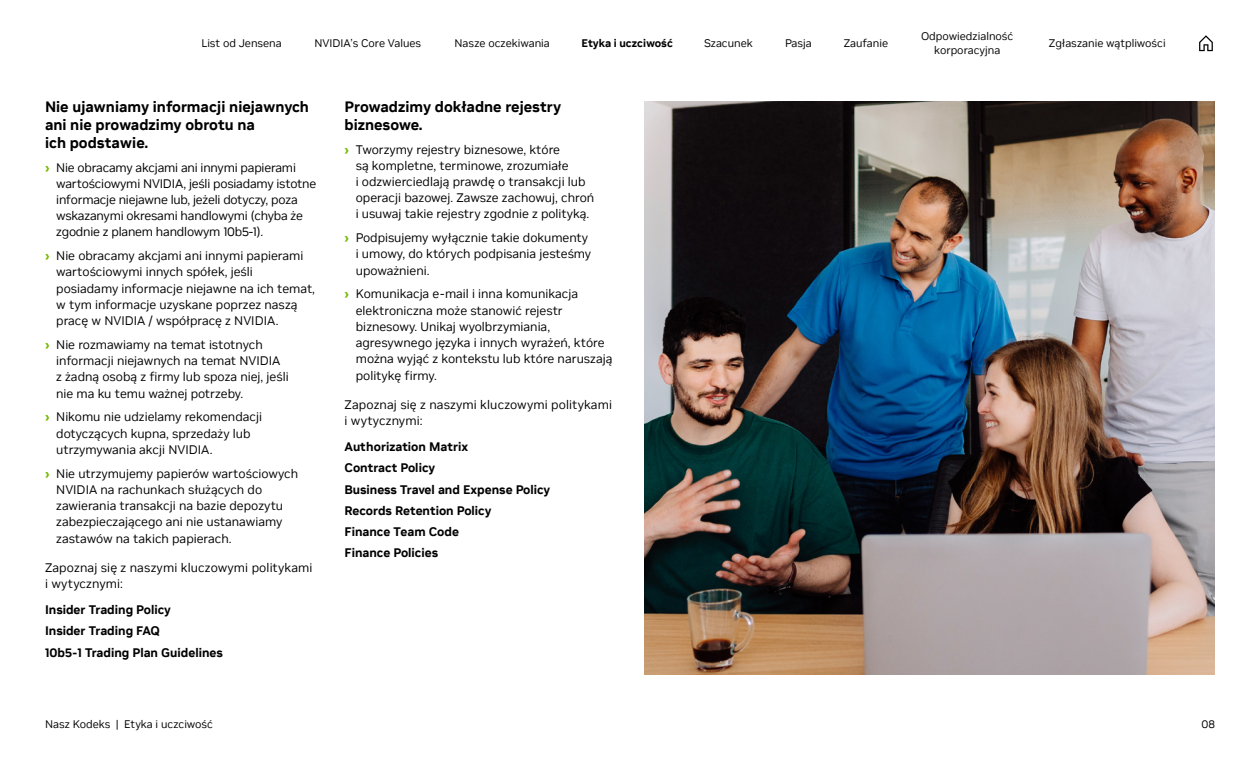
<style>
.page{position:relative;width:1260px;height:765px;background:#fff}
.page>*{position:absolute;margin:0;border:0;box-sizing:border-box;transform-origin:0 0}
.t1{font:700 15px/18px "NVIDIA Sans";color:#000}
.t2{font:12.38px/16.2px "NVIDIA Sans";color:#000}
.t3{font:700 12.38px/21px "NVIDIA Sans";color:#000}
.t4{font:11px/13.8px "NVIDIA Sans";color:#000;text-align:center}
.t5{font:700 11px "NVIDIA Sans";color:#000}
.s1{font-weight:700;color:#76b900}
</style>
<div class="page">
<img style="left:645px;top:101px;width:570px;height:574px">
<svg style="left:1199px;top:35px;width:14px;height:16px"></svg>
<p class="t4" style="left:201px;top:36px;width:82px">List od Jensena</p>
<p class="t4" style="left:314px;top:36px;width:108px">NVIDIA’s Core Values</p>
<p class="t4" style="left:455px;top:36px;width:97px">Nasze oczekiwania</p>
<p class="t5" style="left:582px;top:37px;width:93px">Etyka i uczciwość</p>
<p class="t4" style="left:704px;top:36px;width:50px">Szacunek</p>
<p class="t4" style="left:785px;top:36px;width:28px">Pasja</p>
<p class="t4" style="left:844px;top:36px;width:46px">Zaufanie</p>
<p class="t4" style="left:921px;top:30px;width:94px">Odpowiedzialność korporacyjna</p>
<p class="t4" style="left:1049px;top:36px;width:118px">Zgłaszanie wątpliwości</p>
<p class="t1" style="left:45px;top:98px;width:266px">Nie ujawniamy informacji niejawnych ani nie prowadzimy obrotu na<br>ich podstawie.</p>
<p class="t2" style="left:56px;top:159px;width:261px;text-indent:-11px"><span class="s1">›</span> Nie obracamy akcjami ani innymi papierami wartościowymi NVIDIA, jeśli posiadamy istotne informacje niejawne lub, jeżeli dotyczy, poza wskazanymi okresami handlowymi (chyba że zgodnie z planem handlowym 10b5-1).</p>
<p class="t2" style="left:56px;top:248px;width:260px;text-indent:-11px"><span class="s1">›</span> Nie obracamy akcjami ani innymi papierami wartościowymi innych spółek, jeśli posiadamy informacje niejawne na ich temat, w tym informacje uzyskane poprzez naszą pracę w NVIDIA / współpracę z NVIDIA.</p>
<p class="t2" style="left:56px;top:337px;width:234px;text-indent:-11px"><span class="s1">›</span> Nie rozmawiamy na temat istotnych informacji niejawnych na temat NVIDIA z żadną osobą z firmy lub spoza niej, jeśli nie ma ku temu ważnej potrzeby.</p>
<p class="t2" style="left:56px;top:409px;width:207px;text-indent:-11px"><span class="s1">›</span> Nikomu nie udzielamy rekomendacji dotyczących kupna, sprzedaży lub utrzymywania akcji NVIDIA.</p>
<p class="t2" style="left:56px;top:465px;width:243px;text-indent:-11px"><span class="s1">›</span> Nie utrzymujemy papierów wartościowych NVIDIA na rachunkach służących do zawierania transakcji na bazie depozytu zabezpieczającego ani nie ustanawiamy zastawów na takich papierach.</p>
<p class="t2" style="left:45px;top:560px;width:269px">Zapoznaj się z naszymi kluczowymi politykami i wytycznymi:</p>
<p class="t3" style="left:45px;top:600px;width:179px">Insider Trading Policy<br>Insider Trading FAQ<br>10b5-1 Trading Plan Guidelines</p>
<p class="t1" style="left:345px;top:98px;width:218px">Prowadzimy dokładne rejestry biznesowe.</p>
<p class="t2" style="left:356px;top:141px;width:240px;text-indent:-11px"><span class="s1">›</span> Tworzymy rejestry biznesowe, które<br>są kompletne, terminowe, zrozumiałe<br>i odzwierciedlają prawdę o transakcji lub operacji bazowej. Zawsze zachowuj, chroń i usuwaj takie rejestry zgodnie z polityką.</p>
<p class="t2" style="left:356px;top:230px;width:237px;text-indent:-11px"><span class="s1">›</span> Podpisujemy wyłącznie takie dokumenty i umowy, do których podpisania jesteśmy upoważnieni.</p>
<p class="t2" style="left:356px;top:286px;width:258px;text-indent:-11px"><span class="s1">›</span> Komunikacja e-mail i inna komunikacja elektroniczna może stanowić rejestr biznesowy. Unikaj wyolbrzymiania, agresywnego języka i innych wyrażeń, które można wyjąć z kontekstu lub które naruszają politykę firmy.</p>
<p class="t2" style="left:345px;top:397px;width:269px">Zapoznaj się z naszymi kluczowymi politykami i wytycznymi:</p>
<p class="t3" style="left:345px;top:437px;width:207px">Authorization Matrix<br>Contract Policy<br>Business Travel and Expense Policy<br>Records Retention Policy<br>Finance Team Code<br>Finance Policies</p>
<p class="t4" style="left:45px;top:717px;width:169px">Nasz Kodeks | Etyka i uczciwość</p>
<p class="t4" style="left:1201px;top:717px;width:15px">08</p>
</div>
